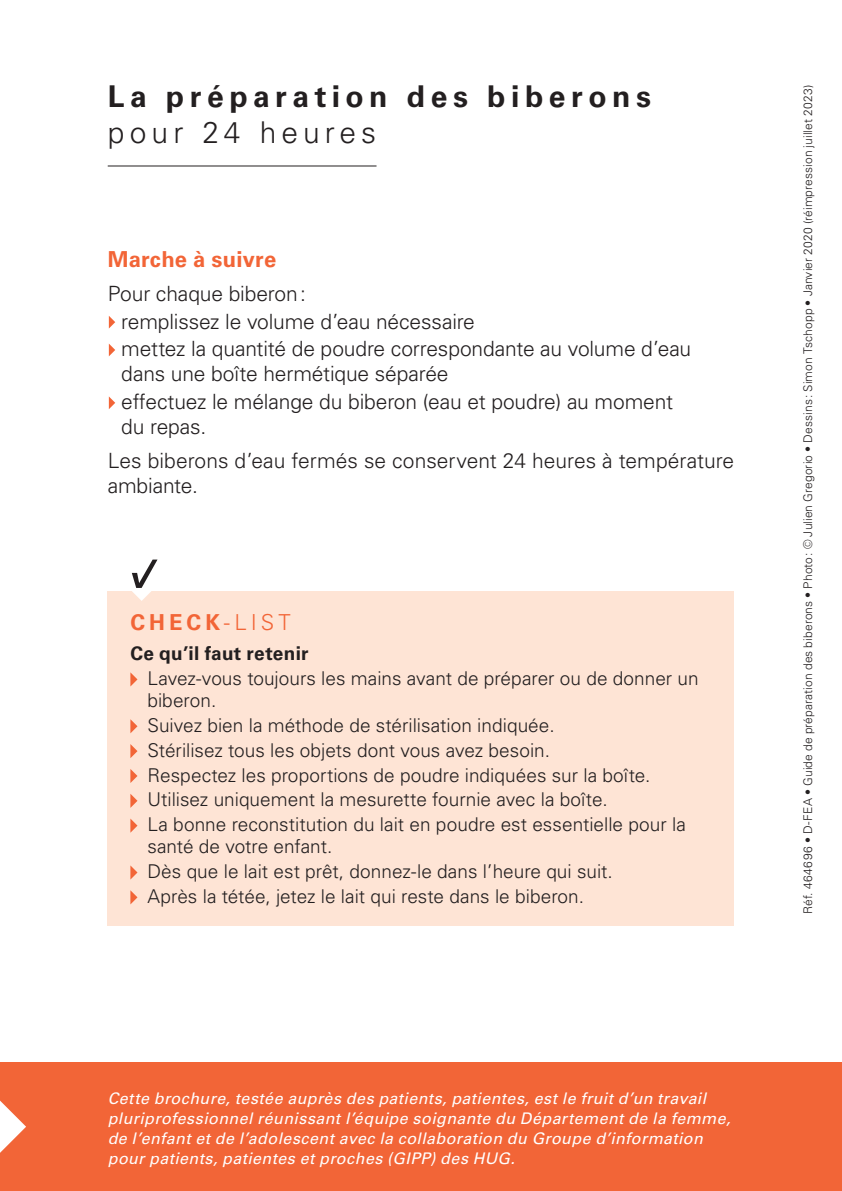
<style>
.page{position:relative;width:842px;height:1191px;background:#fff}
.page>*{position:absolute;margin:0;border:0;box-sizing:border-box;transform-origin:0 0}
.t1{font:700 30px "Univers LT Pro 65";letter-spacing:.185em;color:#231f20}
.t2{font:300 30px "Univers LT Pro 45";letter-spacing:.17em;color:#231f20}
.t3{font:700 22px "Univers LT Pro 65";letter-spacing:.01em;color:#f26537}
.t4{font:300 21px/27.8px "Univers LT Pro 45";letter-spacing:-.005em;color:#231f20}
.t5{font:300 19px/24.8px "Univers LT Pro 45";color:#231f20}
.t6{font:700 19px "Univers LT Pro 65";letter-spacing:.015em;color:#231f20}
.t7{font:italic 16px/20px "Univers LT Pro 55";letter-spacing:.025em;color:#fff}
.t8{font:300 12px "Univers LT Pro 45";letter-spacing:.01em;color:#231f20}
.s1{font-family:"Univers LT Pro 45";font-weight:300}
</style>
<div class="page">
<svg style="left:109px;top:316px;width:6px;height:12px"></svg>
<svg style="left:109px;top:344px;width:6px;height:12px"></svg>
<svg style="left:109px;top:396px;width:6px;height:13px"></svg>
<hr style="left:108px;top:165px;width:268px;height:1px;background:#231f20">
<div style="left:108px;top:591px;width:626px;height:334px;background:#fee4d5"></div>
<svg style="left:130px;top:672px;width:7px;height:14px"></svg>
<svg style="left:130px;top:719px;width:7px;height:14px"></svg>
<svg style="left:130px;top:744px;width:7px;height:14px"></svg>
<svg style="left:130px;top:769px;width:7px;height:14px"></svg>
<svg style="left:130px;top:794px;width:7px;height:14px"></svg>
<svg style="left:130px;top:818px;width:7px;height:14px"></svg>
<svg style="left:130px;top:865px;width:7px;height:14px"></svg>
<svg style="left:130px;top:890px;width:7px;height:14px"></svg>
<svg style="left:132px;top:559px;width:26px;height:42px"></svg>
<div style="left:0;top:1062px;width:842px;height:129px;background:#f26537"></div>
<svg style="left:0;top:1100px;width:26px;height:52px"></svg>
<h1 class="t1" style="left:108px;top:75px;width:545px">La préparation des biberons</h1>
<h1 class="t2" style="left:108px;top:112px;width:270px">pour 24 heures</h1>
<p class="t3" style="left:108px;top:244px;width:170px">Marche à suivre</p>
<p class="t4" style="left:121px;top:279px;width:571px;text-indent:-14px">Pour chaque biberon:<br>remplissez le volume d’eau nécessaire<br>mettez la quantité de poudre correspondante au volume d’eau</p>
<p class="t4" style="left:121px;top:359px;width:553px">dans une boîte hermétique séparée<br>effectuez le mélange du biberon (eau et poudre) au moment</p>
<p class="t4" style="left:108px;top:409px;width:628px;line-height:33.4px;text-indent:14px">du repas.<br>Les biberons d’eau fermés se conservent 24 heures à température</p>
<p class="t4" style="left:108px;top:471px;width:92px">ambiante.</p>
<p class="t3" style="left:130px;top:606px;width:162px">CHECK<span class="s1">-LIST</span></p>
<p class="t6" style="left:130px;top:640px;width:180px">Ce qu’il faut retenir</p>
<p class="t5" style="left:147px;top:667px;width:553px;line-height:22px">Lavez-vous toujours les mains avant de préparer ou de donner un biberon.</p>
<p class="t5" style="left:147px;top:712px;width:540px">Suivez bien la méthode de stérilisation indiquée.<br>Stérilisez tous les objets dont vous avez besoin.<br>Respectez les proportions de poudre indiquées sur la boîte.<br>Utilisez uniquement la mesurette fournie avec la boîte.<br>La bonne reconstitution du lait en poudre est essentielle pour la</p>
<p class="t5" style="left:147px;top:833px;width:467px">santé de votre enfant.<br>Dès que le lait est prêt, donnez-le dans l’heure qui suit.<br>Après la tétée, jetez le lait qui reste dans le biberon.</p>
<p class="t8" style="left:800px;top:914px;width:830px;rotate:-90deg">Réf. 464696 • D-FEA • Guide de préparation des biberons • Photo: © Julien Gregorio • Dessins: Simon Tschopp • Janvier 2020 (réimpression juillet 2023)</p>
<p class="t7" style="left:108px;top:1088px;width:624px">Cette brochure, testée auprès des patients, patientes, est le fruit d’un travail pluriprofessionnel réunissant l’équipe soignante du Département de la femme, de l’enfant et de l’adolescent avec la collaboration du Groupe d’information pour patients, patientes et proches (GIPP) des HUG.</p>
</div>
